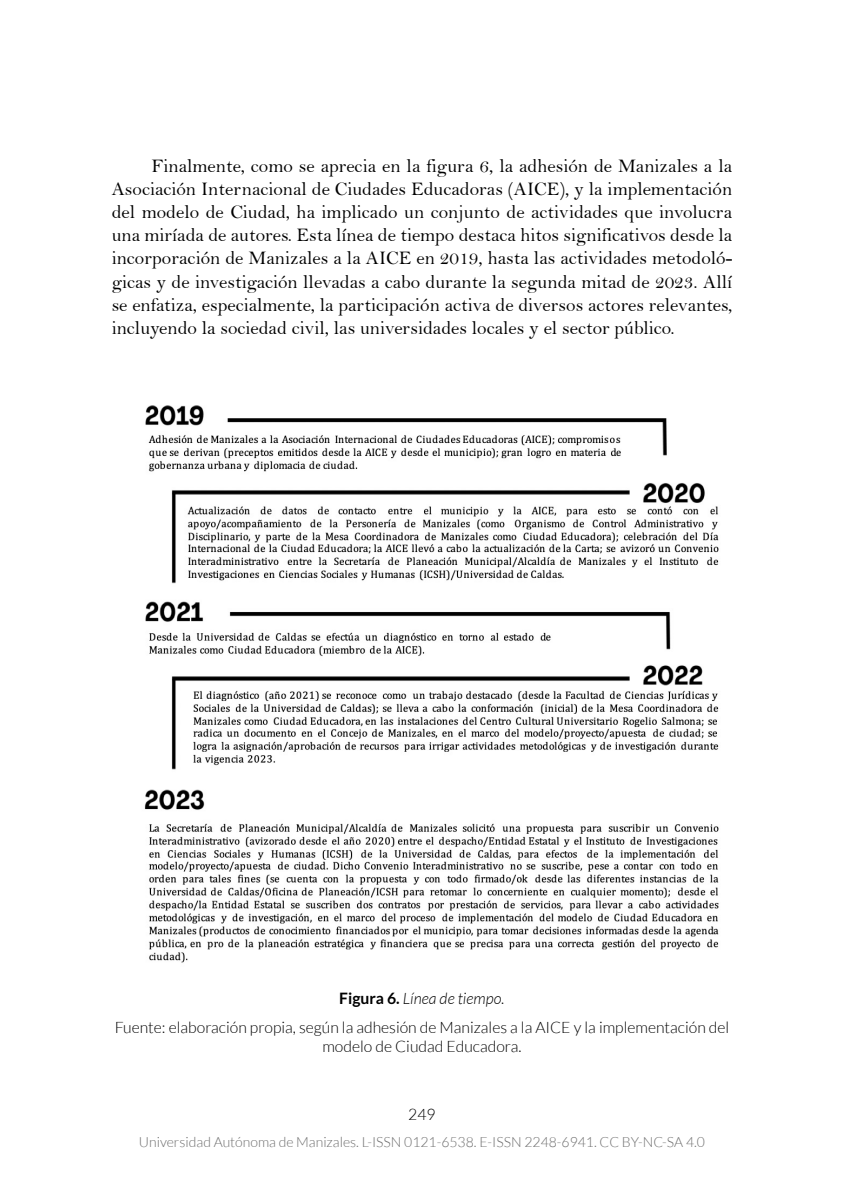
<style>
.page{position:relative;width:844px;height:1191px;background:#fff}
.page>*{position:absolute;margin:0;border:0;box-sizing:border-box;transform-origin:0 0}
.t1{font:19.25px/23.1px "Bell";color:#000;text-align:justify}
.t2{font:300 15.75px/28.9px "Lato";color:#000;text-align:center}
.t3{font:300 14px "Lato";color:#6e6e6e}
.s1{font-weight:700}
.s2{font-style:italic}
</style>
<div class="page">
<img style="left:144px;top:405px;width:575px;height:558px">
<p class="t1" style="left:112px;top:154px;width:622px;text-indent:40px">Finalmente, como se aprecia en la figura 6, la adhesión de Manizales a la Asociación Internacional de Ciudades Educadoras (AICE), y la implementación del modelo de Ciudad, ha implicado un conjunto de actividades que involucra una miríada de autores. Esta línea de tiempo destaca hitos significativos desde la incorporación de Manizales a la AICE en 2019, hasta las actividades metodoló&shy;gicas y de investigación llevadas a cabo durante la segunda mitad de 2023. Allí se enfatiza, especialmente, la participación activa de diversos actores relevantes, incluyendo la sociedad civil, las universidades locales y el sector público.</p>
<p class="t2" style="left:115px;top:983px;width:616px"><span class="s1">Figura 6.</span> <span class="s2">Línea de tiempo.<br></span>Fuente: elaboración propia, según la adhesión de Manizales a la AICE y la implementación del</p>
<p class="t2" style="left:322px;top:1031px;width:200px">modelo de Ciudad Educadora.</p>
<p class="t2" style="left:408px;top:1099px;width:29px">249</p>
<p class="t3" style="left:139px;top:1134px;width:567px">Universidad Autónoma de Manizales. L-ISSN 0121-6538. E-ISSN 2248-6941. CC BY-NC-SA 4.0</p>
</div>
